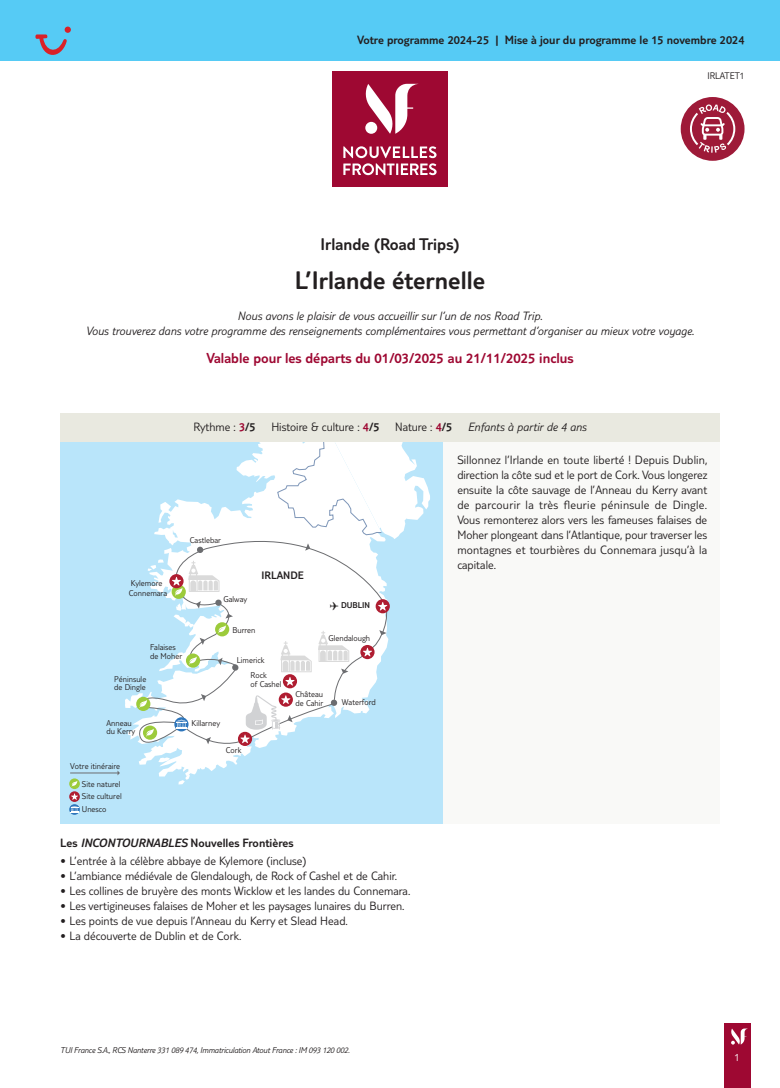
<style>
.page{position:relative;width:780px;height:1088px;background:#fff}
.page>*{position:absolute;margin:0;border:0;box-sizing:border-box;transform-origin:0 0}
.t1{font:300 26.25px "TUI Type";color:#231f20}
.t2{font:300 17.5px "TUI Type";color:#231f20}
.t3{font:300 15px "TUI Type";color:#9e0832}
.t4{font:300 12.5px/15px "TUI Type";color:#231f20;text-align:justify}
.t5{font:italic 300 12.5px/15px "TUI Type";color:#231f20;text-align:center}
.t6{font:300 12.5px "TUI Type";color:#231f20}
.t7{font:300 11.25px "TUI Type";color:#231f20}
.t8{font:300 11.25px "TUI Type";color:#fff}
.t9{font:300 10px "TUI Type";color:#231f20}
.t10{font:300 8.75px/8.8px "TUI Type";color:#231f20}
.t11{font:italic 300 8.75px "TUI Type";letter-spacing:-.02em;color:#231f20}
.t12{font:300 8.75px "TUI Type";color:#231f20}
.s1{color:#9e0832}
.s2{font-style:inherit}
.s3{font-style:italic}
</style>
<div class="page">
<div style="left:724px;top:1023px;width:26px;height:65px;background:#9e0832"></div>
<svg style="left:731px;top:1028px;width:17px;height:16px"></svg>
<div style="left:60px;top:441px;width:659px;height:383px;background:#f9f9f7"></div>
<div style="left:0;top:0;width:780px;height:60px;background:#56cbf5"></div>
<div style="left:332px;top:72px;width:115px;height:115px;background:#9e0832"></div>
<svg style="left:343px;top:146px;width:93px;height:29px"></svg>
<svg style="left:365px;top:84px;width:52px;height:50px"></svg>
<div style="left:60px;top:441px;width:383px;height:383px;background:#b9e5fa"></div>
<svg style="left:178px;top:776px;width:12px;height:8px"></svg>
<svg style="left:125px;top:441px;width:102px;height:335px"></svg>
<svg style="left:136px;top:441px;width:294px;height:324px"></svg>
<hr style="left:70px;top:772px;width:48px;height:1px;background:#6c6d70">
<div style="left:69px;top:778px;width:11px;height:11px;background:#9ccb3b;border-radius:50%"></div>
<svg style="left:72px;top:781px;width:5px;height:6px"></svg>
<svg style="left:69px;top:791px;width:11px;height:11px"></svg>
<svg style="left:71px;top:793px;width:7px;height:7px"></svg>
<svg style="left:69px;top:804px;width:11px;height:11px"></svg>
<svg style="left:70px;top:806px;width:8px;height:7px"></svg>
<div style="left:60px;top:413px;width:659px;height:28px;background:#e9e9e0"></div>
<svg style="left:35px;top:27px;width:36px;height:28px"></svg>
<div style="left:680px;top:97px;width:64px;height:64px;background:#9e1a38;border-radius:50%"></div>
<svg style="left:690px;top:104px;width:45px;height:49px"></svg>
<p class="t6" style="left:357px;top:33px;width:389px">Votre programme 2024-25 | Mise à jour du programme le 15 novembre 2024</p>
<p class="t9" style="left:707px;top:70px;width:39px">IRLATET1</p>
<h2 class="t2" style="left:320px;top:235px;width:141px">Irlande (Road Trips)</h2>
<h1 class="t1" style="left:295px;top:265px;width:192px">L’Irlande éternelle</h1>
<p class="t5" style="left:86px;top:308px;width:610px">Nous avons le plaisir de vous accueillir sur l’un de nos Road Trip.<br>Vous trouverez dans votre programme des renseignements complémentaires vous permettant d’organiser au mieux votre voyage.</p>
<p class="t3" style="left:206px;top:350px;width:368px">Valable pour les départs du 01/03/2025 au 21/11/2025 inclus</p>
<p class="t4" style="left:193px;top:419px;width:64px">Rythme : <span class="s1">3</span><span class="s2">/5</span></p>
<p class="t4" style="left:271px;top:419px;width:182px">Histoire &amp; culture : <span class="s1">4</span><span class="s2">/5</span> Nature : <span class="s1">4</span><span class="s2">/5</span></p>
<p class="t5" style="left:468px;top:419px;width:120px">Enfants à partir de 4 ans</p>
<p class="t10" style="left:190px;top:535px;width:33px">Castlebar</p>
<p class="t10" style="left:131px;top:578px;width:33px">Kylemore</p>
<p class="t10" style="left:129px;top:589px;width:40px">Connemara</p>
<p class="t10" style="left:150px;top:642px;width:34px">Falaises de Moher</p>
<p class="t10" style="left:114px;top:674px;width:34px">Péninsule de Dingle</p>
<p class="t10" style="left:106px;top:718px;width:30px">Anneau du Kerry</p>
<p class="t10" style="left:70px;top:758px;width:52px;line-height:17.1px;text-align:right">Votre itinéraire<br>Site naturel</p>
<p class="t10" style="left:82px;top:790px;width:41px;line-height:12.9px">Site culturel<br>Unesco</p>
<p class="t10" style="left:223px;top:595px;width:25px">Galway</p>
<p class="t7" style="left:261px;top:569px;width:44px">IRLANDE</p>
<p class="t10" style="left:232px;top:626px;width:25px">Burren</p>
<p class="t10" style="left:237px;top:655px;width:29px">Limerick</p>
<p class="t10" style="left:250px;top:670px;width:32px">Rock<br>of Cashel</p>
<p class="t12" style="left:330px;top:600px;width:42px">✈ DUBLIN</p>
<p class="t10" style="left:328px;top:633px;width:43px">Glendalough</p>
<p class="t10" style="left:192px;top:718px;width:30px">Killarney</p>
<p class="t10" style="left:226px;top:745px;width:17px">Cork</p>
<p class="t10" style="left:295px;top:689px;width:29px">Château de Cahir</p>
<p class="t10" style="left:342px;top:697px;width:36px">Waterford</p>
<p class="t4" style="left:457px;top:452px;width:251px">Sillonnez l’Irlande en toute liberté ! Depuis Dublin, direction la côte sud et le port de Cork. Vous longerez ensuite la côte sauvage de l’Anneau du Kerry avant de parcourir la très fleurie péninsule de Dingle.<br>Vous remonterez alors vers les fameuses falaises de Moher plongeant dans l’Atlantique, pour traverser les montagnes et tourbières du Connemara jusqu’à la capitale.</p>
<p class="t6" style="left:60px;top:835px;width:235px">Les <span class="s3">INCONTOURNABLES</span> Nouvelles Frontières</p>
<p class="t4" style="left:60px;top:853px;width:248px">• L’entrée à la célèbre abbaye de Kylemore (incluse)</p>
<p class="t4" style="left:60px;top:868px;width:338px">• L’ambiance médiévale de Glendalough, de Rock of Cashel et de Cahir.</p>
<p class="t4" style="left:60px;top:883px;width:351px">• Les collines de bruyère des monts Wicklow et les landes du Connemara.</p>
<p class="t4" style="left:60px;top:898px;width:345px">• Les vertigineuses falaises de Moher et les paysages lunaires du Burren.</p>
<p class="t4" style="left:60px;top:913px;width:289px">• Les points de vue depuis l’Anneau du Kerry et Slead Head.</p>
<p class="t4" style="left:60px;top:928px;width:183px">• La découverte de Dublin et de Cork.</p>
<p class="t11" style="left:60px;top:1045px;width:291px">TUI France S.A., RCS Nanterre 331 089 474, Immatriculation Atout France : IM 093 120 002.</p>
<p class="t8" style="left:734px;top:1050px;width:7px">1</p>
</div>
